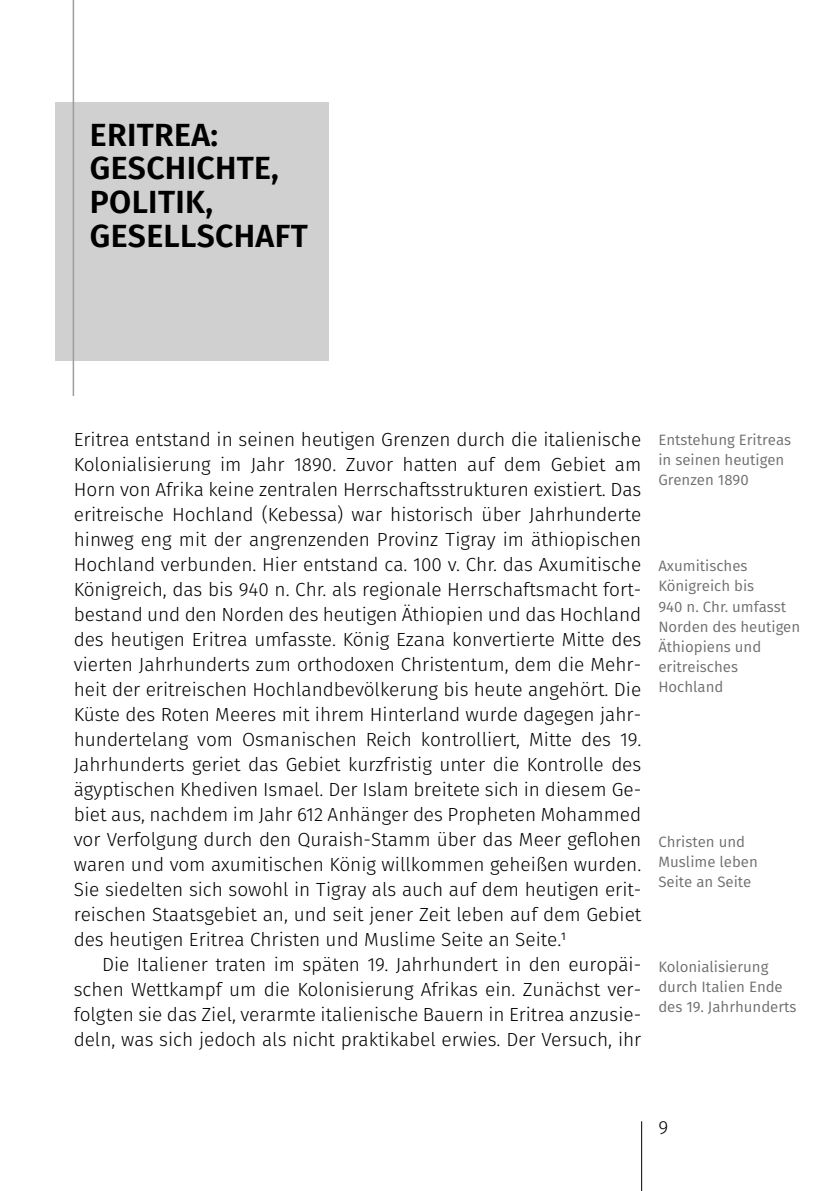
<style>
.page{position:relative;width:840px;height:1191px;background:#fff}
.page>*{position:absolute;margin:0;border:0;box-sizing:border-box;transform-origin:0 0}
.t1{font:600 32px/33.6px "Fira Sans";letter-spacing:.01em;color:#000}
.t2{font:300 19px/25px "Fira Sans";color:#000;text-align:justify}
.t3{font:15px/20px "Fira Sans";color:#706f6f}
</style>
<div class="page">
<hr style="left:641px;top:1121px;width:1px;height:70px;background:#000">
<div style="left:56px;top:102px;width:273px;height:258px;background:#d0d0d0"></div>
<hr style="left:73px;top:0;width:1px;height:396px;background:#9d9d9c">
<h1 class="t1" style="left:90px;top:118px;width:219px">ERITREA:<br>GESCHICHTE,<br>POLITIK,<br>GESELLSCHAFT</h1>
<p class="t2" style="left:74px;top:427px;width:568px">Eritrea entstand in seinen heutigen Grenzen durch die italienische Kolonialisierung im Jahr 1890. Zuvor hatten auf dem Gebiet am Horn von Afrika keine zentralen Herrschaftsstrukturen existiert. Das eritreische Hochland (Kebessa) war historisch über Jahrhunderte hinweg eng mit der angrenzenden Provinz Tigray im äthiopischen Hochland verbunden. Hier entstand ca. 100 v. Chr. das Axumitische Königreich, das bis 940 n. Chr. als regionale Herrschaftsmacht fort&shy;bestand und den Norden des heutigen Äthiopien und das Hochland des heutigen Eritrea umfasste. König Ezana konvertierte Mitte des vierten Jahrhunderts zum orthodoxen Christentum, dem die Mehr&shy;heit der eritreischen Hochlandbevölkerung bis heute angehört. Die Küste des Roten Meeres mit ihrem Hinterland wurde dagegen jahr&shy;hundertelang vom Osmanischen Reich kontrolliert, Mitte des 19.<br>Jahrhunderts geriet das Gebiet kurzfristig unter die Kontrolle des ägyptischen Khediven Ismael. Der Islam breitete sich in diesem Ge&shy;biet aus, nachdem im Jahr 612 Anhänger des Propheten Mohammed vor Verfolgung durch den Quraish-Stamm über das Meer geflohen waren und vom axumitischen König willkommen geheißen wurden.<br>Sie siedelten sich sowohl in Tigray als auch auf dem heutigen erit&shy;reischen Staatsgebiet an, und seit jener Zeit leben auf dem Gebiet des heutigen Eritrea Christen und Muslime Seite an Seite.<sup>1</sup></p>
<p class="t2" style="left:74px;top:952px;width:568px;text-indent:28px">Die Italiener traten im späten 19. Jahrhundert in den europäi&shy;schen Wettkampf um die Kolonisierung Afrikas ein. Zunächst ver&shy;folgten sie das Ziel, verarmte italienische Bauern in Eritrea anzusie&shy;deln, was sich jedoch als nicht praktikabel erwies. Der Versuch, ihr</p>
<p class="t3" style="left:658px;top:430px;width:134px">Entstehung Eritreas in seinen heutigen<br>Grenzen 1890</p>
<p class="t3" style="left:658px;top:556px;width:143px">Axumitisches<br>Königreich bis<br>940 n. Chr. umfasst<br>Norden des heutigen<br>Äthiopiens und eritreisches<br>Hochland</p>
<p class="t3" style="left:658px;top:831px;width:101px">Christen und<br>Muslime leben<br>Seite an Seite</p>
<p class="t3" style="left:658px;top:956px;width:140px">Kolonialisierung durch Italien Ende des 19. Jahrhunderts</p>
<p class="t2" style="left:658px;top:1115px;width:11px">9</p>
</div>
